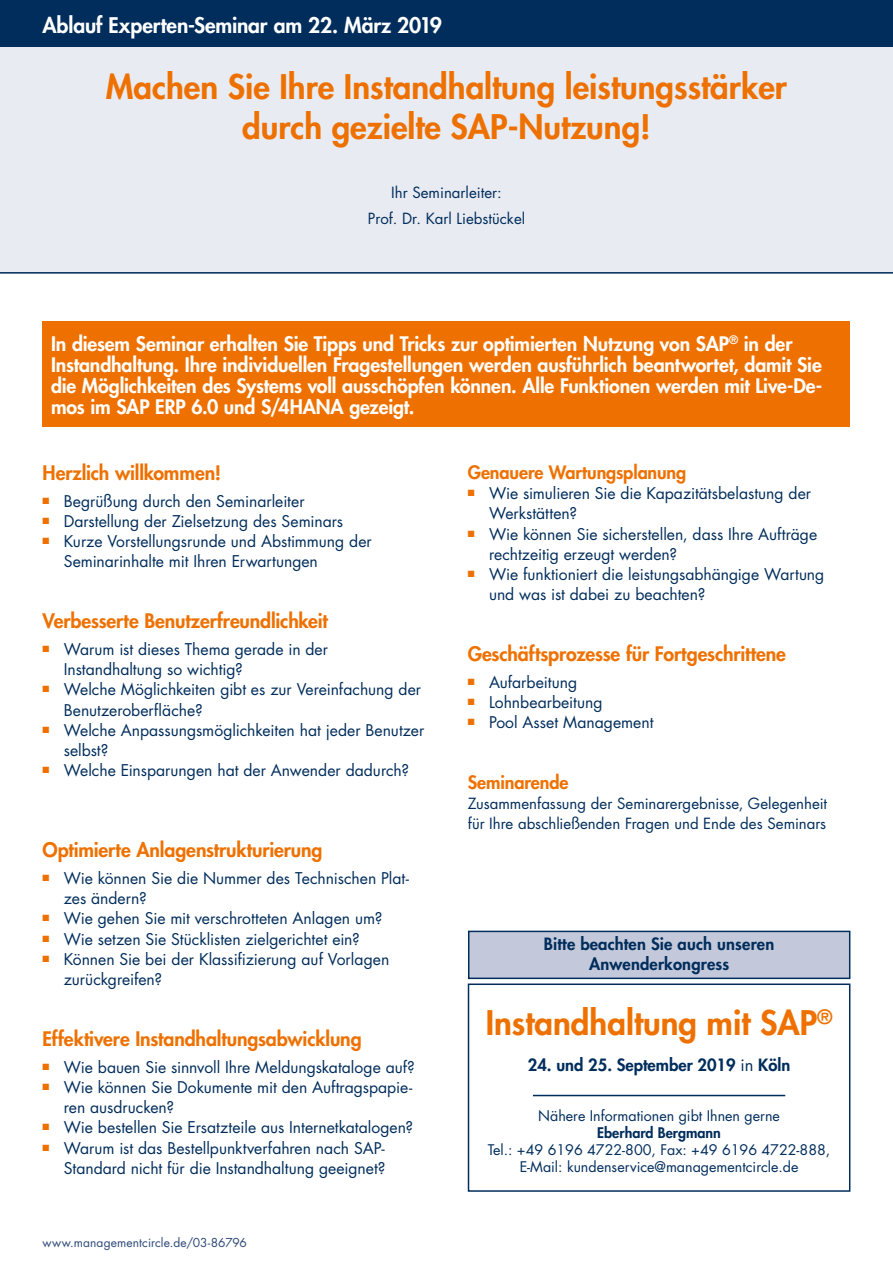
<style>
.page{position:relative;width:893px;height:1263px;background:#fff}
.page>*{position:absolute;margin:0;border:0;box-sizing:border-box;transform-origin:0 0}
.t1{font:800 33px/39.6px "Futura Std";color:#ee7100;text-align:center}
.t2{font:800 21px "Futura Std";letter-spacing:-.005em;color:#fff}
.t3{font:800 19.5px/21px "Futura Std";letter-spacing:-.005em;color:#fff}
.t4{font:800 19.5px "Futura Std";letter-spacing:-.005em;color:#ee7100}
.t5{font:800 18px "Futura Std";letter-spacing:-.005em;color:#ee7100}
.t6{font:800 16.5px/19.5px "Futura Std";letter-spacing:.01em;color:#002d5c;text-align:center}
.t7{font:15.75px/20.2px "Futura Std";color:#002d5c}
.t8{font:15px/20.2px "Futura Std";color:#002d5c}
.t9{font:14.25px/17.2px "Futura Std";color:#002d5c;text-align:center}
.t10{font:800 14.25px "Futura Std";color:#002d5c}
.t11{font:12px "Futura Std";letter-spacing:.01em;color:#2d4977}
.s1{font-weight:400}
</style>
<div class="page">
<div style="left:0;top:21px;width:893px;height:253px;background:#e9ebf2"></div>
<div style="left:0;top:0;width:893px;height:47px;background:#002d5c"></div>
<hr style="left:0;top:272px;width:893px;height:2px;background:#002d5c">
<div style="left:43px;top:321px;width:807px;height:106px;background:#ee7100"></div>
<hr style="left:533px;top:1095px;width:252px;height:1px;background:#002d5c">
<div style="left:468px;top:931px;width:382px;height:48px;background:#c3c8da;border:2px solid #002d5c"></div>
<div style="left:468px;top:983px;width:382px;height:209px;border:2px solid #002d5c"></div>
<h2 class="t2" style="left:43px;top:12px;width:401px">Ablauf Experten-Seminar am 22. März 2019</h2>
<h1 class="t1" style="left:106px;top:67px;width:683px">Machen Sie Ihre Instandhaltung leistungsstärker durch gezielte SAP-Nutzung!</h1>
<p class="t8" style="left:368px;top:179px;width:159px;line-height:26.5px;text-align:center">Ihr Seminarleiter:<br>Prof. Dr. Karl Liebstückel</p>
<p class="t3" style="left:51px;top:333px;width:773px">In diesem Seminar erhalten Sie Tipps und Tricks zur optimierten Nutzung von SAP<sup>®</sup> in der Instandhaltung. Ihre individuellen Fragestellungen werden ausführlich beantwortet, damit Sie die Möglichkeiten des Systems voll ausschöpfen können. Alle Funktionen werden mit Live-De&shy;mos im SAP ERP 6.0 und S/4HANA gezeigt.</p>
<p class="t4" style="left:43px;top:460px;width:180px">Herzlich willkommen!</p>
<p class="t7" style="left:43px;top:491px;width:264px"><sup>■</sup> Begrüßung durch den Seminarleiter</p>
<p class="t7" style="left:43px;top:511px;width:302px"><sup>■</sup> Darstellung der Zielsetzung des Seminars</p>
<p class="t7" style="left:64px;top:531px;width:310px;text-indent:-21px"><sup>■</sup> Kurze Vorstellungsrunde und Abstimmung der<br>Seminarinhalte mit Ihren Erwartungen</p>
<p class="t4" style="left:43px;top:609px;width:287px">Verbesserte Benutzerfreundlichkeit</p>
<p class="t7" style="left:64px;top:639px;width:266px;text-indent:-21px"><sup>■</sup> Warum ist dieses Thema gerade in der<br>Instandhaltung so wichtig?</p>
<p class="t7" style="left:64px;top:679px;width:359px;text-indent:-21px"><sup>■</sup> Welche Möglichkeiten gibt es zur Vereinfachung der<br>Benutzeroberfläche?</p>
<p class="t7" style="left:64px;top:720px;width:362px;text-indent:-21px"><sup>■</sup> Welche Anpassungsmöglichkeiten hat jeder Benutzer selbst?</p>
<p class="t7" style="left:43px;top:760px;width:368px"><sup>■</sup> Welche Einsparungen hat der Anwender dadurch?</p>
<p class="t4" style="left:43px;top:838px;width:281px">Optimierte Anlagenstrukturierung</p>
<p class="t7" style="left:64px;top:868px;width:347px;text-indent:-21px"><sup>■</sup> Wie können Sie die Nummer des Technischen Plat&shy;zes ändern?</p>
<p class="t7" style="left:43px;top:909px;width:341px"><sup>■</sup> Wie gehen Sie mit verschrotteten Anlagen um?</p>
<p class="t7" style="left:43px;top:929px;width:319px"><sup>■</sup> Wie setzen Sie Stücklisten zielgerichtet ein?</p>
<p class="t7" style="left:64px;top:949px;width:327px;text-indent:-21px"><sup>■</sup> Können Sie bei der Klassifizierung auf Vorlagen zurückgreifen?</p>
<p class="t4" style="left:43px;top:1026px;width:321px">Effektivere Instandhaltungsabwicklung</p>
<p class="t7" style="left:43px;top:1057px;width:374px"><sup>■</sup> Wie bauen Sie sinnvoll Ihre Meldungskataloge auf?</p>
<p class="t7" style="left:64px;top:1077px;width:350px;text-indent:-21px"><sup>■</sup> Wie können Sie Dokumente mit den Auftragspapie&shy;ren ausdrucken?</p>
<p class="t7" style="left:43px;top:1117px;width:372px"><sup>■</sup> Wie bestellen Sie Ersatzteile aus Internetkatalogen?</p>
<p class="t7" style="left:43px;top:1138px;width:344px;text-align:right"><sup>■</sup> Warum ist das Bestellpunktverfahren nach SAP-<br>Standard nicht für die Instandhaltung geeignet?</p>
<p class="t11" style="left:43px;top:1235px;width:206px">www.managementcircle.de/03-86796</p>
<p class="t5" style="left:468px;top:461px;width:220px">Genauere Wartungsplanung</p>
<p class="t7" style="left:489px;top:483px;width:324px;text-indent:-21px"><sup>■</sup> Wie simulieren Sie die Kapazitätsbelastung der<br>Werkstätten?</p>
<p class="t7" style="left:489px;top:524px;width:330px;text-indent:-21px"><sup>■</sup> Wie können Sie sicherstellen, dass Ihre Aufträge rechtzeitig erzeugt werden?</p>
<p class="t7" style="left:489px;top:564px;width:337px;text-indent:-21px"><sup>■</sup> Wie funktioniert die leistungsabhängige Wartung und was ist dabei zu beachten?</p>
<p class="t4" style="left:468px;top:641px;width:320px">Geschäftsprozesse für Fortgeschrittene</p>
<p class="t7" style="left:468px;top:672px;width:111px"><sup>■</sup> Aufarbeitung</p>
<p class="t7" style="left:468px;top:692px;width:136px"><sup>■</sup> Lohnbearbeitung</p>
<p class="t7" style="left:468px;top:712px;width:187px"><sup>■</sup> Pool Asset Management</p>
<p class="t5" style="left:468px;top:771px;width:102px">Seminarende</p>
<p class="t8" style="left:468px;top:794px;width:361px">Zusammenfassung der Seminarergebnisse, Gelegenheit für Ihre abschließenden Fragen und Ende des Seminars</p>
<p class="t6" style="left:544px;top:935px;width:232px">Bitte beachten Sie auch unseren<br>Anwenderkongress</p>
<h1 class="t1" style="left:486px;top:1002px;width:348px">Instandhaltung mit SAP<sup>®</sup></h1>
<p class="t6" style="left:528px;top:1055px;width:264px">24. und 25. September 2019 <span class="s1">in</span> Köln</p>
<p class="t9" style="left:538px;top:1107px;width:243px">Nähere Informationen gibt Ihnen gerne</p>
<p class="t10" style="left:597px;top:1123px;width:125px">Eberhard Bergmann</p>
<p class="t9" style="left:488px;top:1141px;width:344px">Tel.: +49 6196 4722-800, Fax: +49 6196 4722-888,<br>E-Mail: kundenservice@managementcircle.de</p>
</div>
